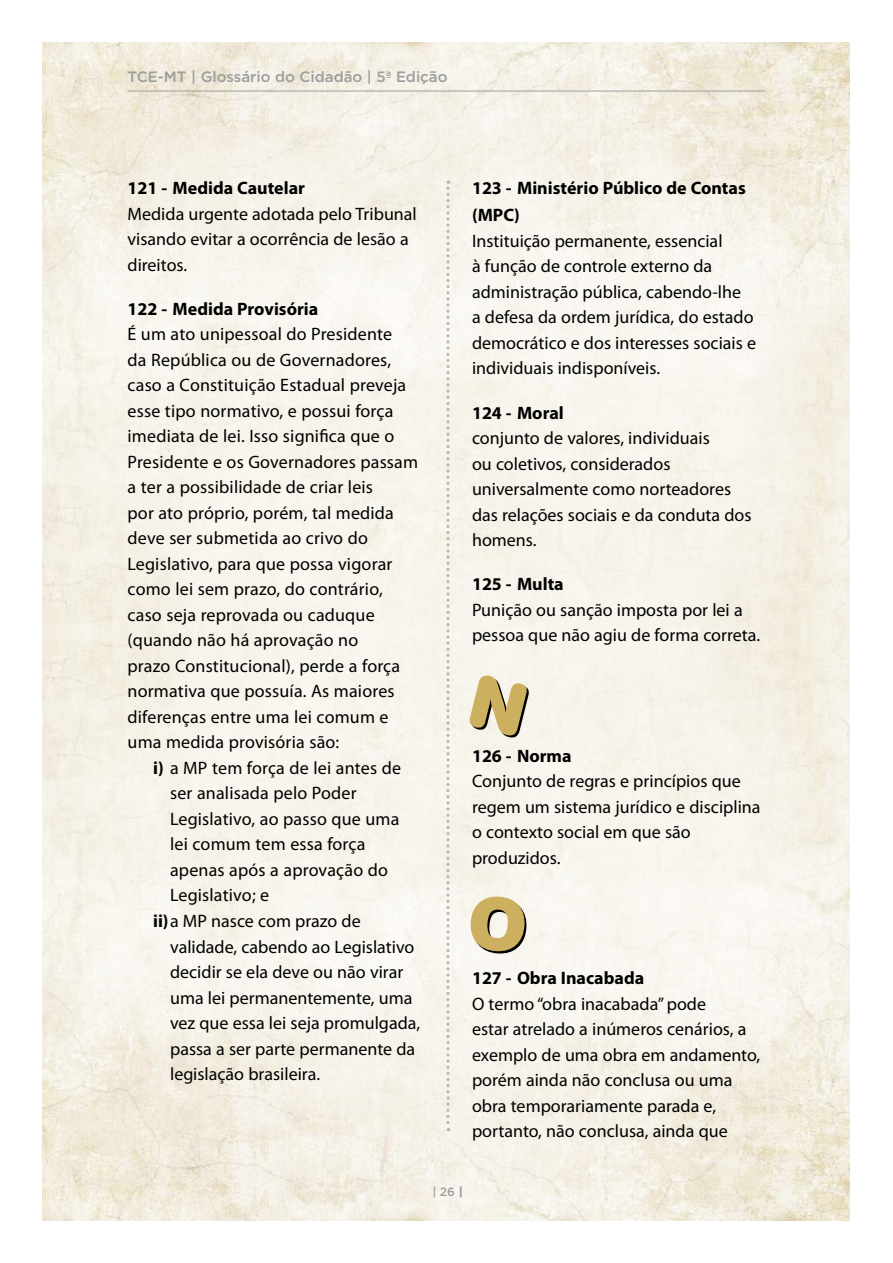
<style>
.page{position:relative;width:893px;height:1263px;background:#fff}
.page>*{position:absolute;margin:0;border:0;box-sizing:border-box;transform-origin:0 0}
.t1{font:18px/25.5px "Myriad Pro";color:#000}
.t2{font:700 18px/27px "Myriad Pro";color:#000}
.t3{font:500 15px "Gotham";color:#9c9e9f}
.t4{font:500 12px "Gotham";color:#9c9e9f}
.s1{font-weight:700}
.s2{font-weight:900}
</style>
<div class="page">
<img style="left:43px;top:43px;width:807px;height:1177px">
<hr style="left:128px;top:91px;width:637px;height:1px;background:#9c9e9f">
<svg style="left:446px;top:181px;width:3px;height:950px"></svg>
<div style="left:468px;top:674px;width:60px;height:63px;background:#f7f4eb"></div>
<div style="left:469px;top:895px;width:57px;height:58px;background:#f9f6ee"></div>
<p class="t3" style="left:128px;top:67px;width:321px">TCE-MT | Glossário do Cidadão | 5ª Edição</p>
<p class="t2" style="left:128px;top:174px;width:179px">121 - Medida Cautelar</p>
<p class="t1" style="left:128px;top:201px;width:291px">Medida urgente adotada pelo Tribunal visando evitar a ocorrência de lesão a direitos.</p>
<p class="t2" style="left:128px;top:295px;width:192px">122 - Medida Provisória</p>
<p class="t1" style="left:128px;top:321px;width:292px">É um ato unipessoal do Presidente<br>da República ou de Governadores, caso a Constituição Estadual preveja esse tipo normativo, e possui força imediata de lei. Isso significa que o Presidente e os Governadores passam a ter a possibilidade de criar leis<br>por ato próprio, porém, tal medida deve ser submetida ao crivo do Legislativo, para que possa vigorar como lei sem prazo, do contrário, caso seja reprovada ou caduque (quando não há aprovação no<br>prazo Constitucional), perde a força normativa que possuía. As maiores diferenças entre uma lei comum e uma medida provisória são:</p>
<p class="t1" style="left:153px;top:755px;width:249px"><span class="s1">i)</span> a MP tem força de lei antes de</p>
<p class="t1" style="left:170px;top:780px;width:188px">ser analisada pelo Poder</p>
<p class="t1" style="left:170px;top:806px;width:231px">Legislativo, ao passo que uma</p>
<p class="t1" style="left:170px;top:831px;width:197px">lei comum tem essa força</p>
<p class="t1" style="left:170px;top:857px;width:219px">apenas após a aprovação do</p>
<p class="t1" style="left:170px;top:882px;width:101px">Legislativo; e</p>
<p class="t1" style="left:153px;top:908px;width:209px"><span class="s1">ii)</span>a MP nasce com prazo de</p>
<p class="t1" style="left:170px;top:933px;width:246px">validade, cabendo ao Legislativo</p>
<p class="t1" style="left:170px;top:959px;width:235px">decidir se ela deve ou não virar</p>
<p class="t1" style="left:170px;top:984px;width:244px">uma lei permanentemente, uma</p>
<p class="t1" style="left:170px;top:1010px;width:252px">vez que essa lei seja promulgada,</p>
<p class="t1" style="left:170px;top:1035px;width:247px">passa a ser parte permanente da</p>
<p class="t1" style="left:170px;top:1061px;width:152px">legislação brasileira.</p>
<p class="t2" style="left:472px;top:174px;width:275px">123 - Ministério Público de Contas (MPC)</p>
<p class="t1" style="left:472px;top:228px;width:286px">Instituição permanente, essencial<br>à função de controle externo da administração pública, cabendo-lhe<br>a defesa da ordem jurídica, do estado democrático e dos interesses sociais e individuais indisponíveis.</p>
<p class="t2" style="left:472px;top:398px;width:93px">124 - Moral</p>
<p class="t1" style="left:472px;top:425px;width:281px">conjunto de valores, individuais<br>ou coletivos, considerados universalmente como norteadores das relações sociais e da conduta dos homens.</p>
<p class="t2" style="left:472px;top:570px;width:93px">125 - Multa</p>
<p class="t1" style="left:472px;top:596px;width:290px">Punição ou sanção imposta por lei a pessoa que não agiu de forma correta.</p>
<p class="t2" style="left:472px;top:741px;width:101px">126 - Norma</p>
<p class="t1" style="left:472px;top:768px;width:290px">Conjunto de regras e princípios que regem um sistema jurídico e disciplina o contexto social em que são produzidos.</p>
<p class="t2" style="left:472px;top:964px;width:174px">127 - Obra Inacabada</p>
<p class="t1" style="left:472px;top:990px;width:290px">O termo “obra inacabada” pode<br>estar atrelado a inúmeros cenários, a exemplo de uma obra em andamento, porém ainda não conclusa ou uma obra temporariamente parada e, portanto, não conclusa, ainda que</p>
<p class="t4" style="left:432px;top:1184px;width:32px">| 26 <span class="s2">|</span></p>
</div>
